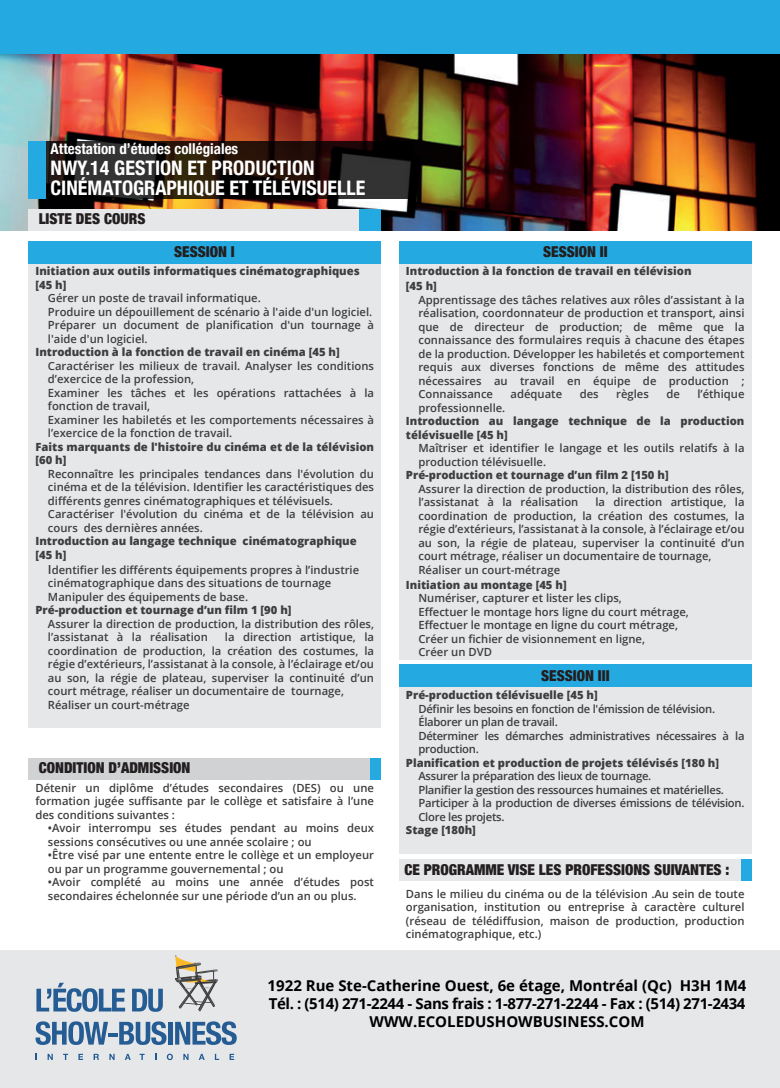
<style>
.page{position:relative;width:780px;height:1088px;background:#fff}
.page>*{position:absolute;margin:0;border:0;box-sizing:border-box;transform-origin:0 0}
.t1{font:700 condensed 20px/20px "Helvetica Neue";color:#fff}
.t2{font:700 15px/18px "Open Sans";color:#000001;text-align:center}
.t3{font:900 condensed 15px "Helvetica Neue";color:#231f20}
.t4{font:700 condensed 15px "Helvetica Neue";color:#fff}
.t5{font:600 11.25px/13.5px "Open Sans";color:#3e3e3f}
.t6{font:800 11.25px/13.5px "Open Sans";color:#3e3e3f}
.t7{font:600 11.25px/13.5px "Open Sans";letter-spacing:-.025em;color:#3e3e3f}
.s1{font-size:12.5px}
</style>
<div class="page">
<img style="left:0;top:53px;width:780px;height:177px">
<div style="left:0;top:950px;width:780px;height:138px;background:#e6e7e9"></div>
<svg style="left:36px;top:983px;width:89px;height:29px"></svg>
<svg style="left:132px;top:989px;width:31px;height:23px"></svg>
<svg style="left:36px;top:1021px;width:130px;height:24px"></svg>
<div style="left:168px;top:1022px;width:5px;height:22px;background:#245c93"></div>
<svg style="left:175px;top:1021px;width:62px;height:24px"></svg>
<svg style="left:35px;top:1054px;width:2px;height:6px"></svg>
<svg style="left:48px;top:1054px;width:5px;height:6px"></svg>
<svg style="left:63px;top:1054px;width:5px;height:6px"></svg>
<svg style="left:78px;top:1054px;width:5px;height:6px"></svg>
<svg style="left:94px;top:1054px;width:5px;height:6px"></svg>
<svg style="left:109px;top:1054px;width:6px;height:6px"></svg>
<svg style="left:125px;top:1054px;width:6px;height:6px"></svg>
<svg style="left:140px;top:1054px;width:5px;height:6px"></svg>
<svg style="left:167px;top:1053px;width:6px;height:7px"></svg>
<svg style="left:183px;top:1054px;width:5px;height:6px"></svg>
<svg style="left:199px;top:1054px;width:6px;height:6px"></svg>
<svg style="left:215px;top:1054px;width:4px;height:6px"></svg>
<svg style="left:229px;top:1054px;width:5px;height:6px"></svg>
<svg style="left:175px;top:955px;width:43px;height:56px"></svg>
<div style="left:399px;top:860px;width:352px;height:21px;background:#e6e7e9"></div>
<div style="left:741px;top:860px;width:10px;height:21px;background:#24aae1"></div>
<div style="left:28px;top:209px;width:353px;height:21px;background:#e6e7e9"></div>
<div style="left:360px;top:209px;width:21px;height:21px;background:#24aae1"></div>
<div style="left:0;top:0;width:780px;height:53px;background:#24aae1"></div>
<div style="left:28px;top:758px;width:353px;height:22px;background:#d1d2d4"></div>
<div style="left:370px;top:758px;width:11px;height:22px;background:#24aae1"></div>
<div style="left:28px;top:263px;width:353px;height:465px;background:#e6e7e9"></div>
<div style="left:28px;top:241px;width:353px;height:22px;background:#24aae1"></div>
<div style="left:399px;top:263px;width:352px;height:396px;background:#e6e7e9"></div>
<div style="left:399px;top:241px;width:352px;height:22px;background:#24aae1"></div>
<div style="left:399px;top:684px;width:352px;height:170px;background:#e6e7e9"></div>
<div style="left:399px;top:665px;width:352px;height:22px;background:#24aae1"></div>
<svg style="left:28px;top:141px;width:386px;height:58px;background:#201814"></svg>
<div style="left:28px;top:141px;width:18px;height:57px;background:#24aae1"></div>
<h2 class="t4" style="left:51px;top:136px;width:189px">Attestation d’études collégiales</h2>
<h1 class="t1" style="left:51px;top:157px;width:316px">NWY.14 GESTION ET PRODUCTION<br>CINÉMATOGRAPHIQUE ET TÉLÉVISUELLE</h1>
<h2 class="t3" style="left:39px;top:206px;width:108px">LISTE DES COURS</h2>
<h2 class="t3" style="left:174px;top:240px;width:62px">SESSION I</h2>
<p class="t6" style="left:35px;top:264px;width:326px">Initiation aux outils informatiques cinématographiques [45 h]</p>
<p class="t5" style="left:48px;top:291px;width:327px">Gérer un poste de travail informatique.<br>Produire un dépouillement de scénario à l'aide d'un logiciel.<br>Préparer un document de planification d'un tournage à l'aide d'un logiciel.</p>
<p class="t6" style="left:35px;top:345px;width:306px">Introduction à la fonction de travail en cinéma [45 h]</p>
<p class="t5" style="left:48px;top:359px;width:327px">Caractériser les milieux de travail. Analyser les conditions d’exercice de la profession,<br>Examiner les tâches et les opérations rattachées à la fonction de travail,<br>Examiner les habiletés et les comportements nécessaires à l’exercice de la fonction de travail.</p>
<p class="t6" style="left:35px;top:439px;width:340px">Faits marquants de l'histoire du cinéma et de la télévision [60 h]</p>
<p class="t5" style="left:48px;top:467px;width:327px">Reconnaître les principales tendances dans l'évolution du cinéma et de la télévision. Identifier les caractéristiques des différents genres cinématographiques et télévisuels.<br>Caractériser l'évolution du cinéma et de la télévision au cours des dernières années.</p>
<p class="t6" style="left:35px;top:534px;width:323px">Introduction au langage technique cinématographique [45 h]</p>
<p class="t5" style="left:48px;top:563px;width:313px"><span class="s1">I</span>dentifier les différents équipements propres à l’industrie cinématographique dans des situations de tournage<br>Manipuler des équipements de base.</p>
<p class="t6" style="left:35px;top:603px;width:257px">Pré-production et tournage d’un film 1 [90 h]</p>
<p class="t5" style="left:48px;top:617px;width:327px">Assurer la direction de production, la distribution des rôles, l’assistanat à la réalisation</p>
<p class="t5" style="left:48px;top:630px;width:327px;text-indent:177px">la direction artistique, la coordination de production, la création des costumes, la régie d’extérieurs, l’assistanat à la console, à l’éclairage et/ou au son, la régie de plateau, superviser la continuité d’un court métrage, réaliser un documentaire de tournage, Réaliser un court-métrage</p>
<h2 class="t3" style="left:39px;top:755px;width:153px">CONDITION D’ADMISSION</h2>
<p class="t5" style="left:35px;top:781px;width:340px;text-align:justify">Détenir un diplôme d’études secondaires (DES) ou une formation jugée suffisante par le collège et satisfaire à l’une des conditions suivantes :</p>
<p class="t5" style="left:48px;top:821px;width:327px">•Avoir interrompu ses études pendant au moins deux sessions consécutives ou une année scolaire ; ou</p>
<p class="t5" style="left:48px;top:848px;width:327px">•Être visé par une entente entre le collège et un employeur ou par un programme gouvernemental ; ou</p>
<p class="t5" style="left:48px;top:875px;width:327px">•Avoir complété au moins une année d’études post secondaires échelonnée sur une période d’un an ou plus.</p>
<h2 class="t3" style="left:543px;top:240px;width:66px">SESSION II</h2>
<p class="t6" style="left:406px;top:263px;width:287px;line-height:15px">Introduction à la fonction de travail en télévision [45 h]</p>
<p class="t5" style="left:418px;top:293px;width:327px;text-align:justify">Apprentissage des tâches relatives aux rôles d’assistant à la réalisation, coordonnateur de production et transport, ainsi que de directeur de production; de même que la connaissance des formulaires requis à chacune des étapes de la production. Développer les habiletés et comportement requis aux diverses fonctions de même des attitudes nécessaires au travail en équipe de production ; Connaissance</p>
<p class="t5" style="left:510px;top:387px;width:53px">adéquate</p>
<p class="t5" style="left:579px;top:387px;width:20px">des</p>
<p class="t5" style="left:616px;top:387px;width:34px">règles</p>
<p class="t5" style="left:666px;top:387px;width:15px">de</p>
<p class="t5" style="left:697px;top:387px;width:49px">l’éthique</p>
<p class="t5" style="left:418px;top:401px;width:88px">professionnelle.</p>
<p class="t6" style="left:406px;top:414px;width:340px">Introduction au langage technique de la production télévisuelle [45 h]</p>
<p class="t5" style="left:418px;top:441px;width:327px">Maîtriser et identifier le langage et les outils relatifs à la production télévisuelle.</p>
<p class="t6" style="left:406px;top:468px;width:264px">Pré-production et tournage d’un film 2 [150 h]</p>
<p class="t5" style="left:418px;top:482px;width:327px">Assurer la direction de production, la distribution des rôles, l’assistanat à la réalisation</p>
<p class="t5" style="left:418px;top:495px;width:327px;text-indent:177px">la direction artistique, la coordination de production, la création des costumes, la régie d’extérieurs, l’assistanat à la console, à l’éclairage et/ou au son, la régie de plateau, superviser la continuité d’un court métrage, réaliser un documentaire de tournage, Réaliser un court-métrage</p>
<p class="t6" style="left:406px;top:577px;width:162px">Initiation au montage [45 h]</p>
<p class="t5" style="left:418px;top:591px;width:272px">Numériser, capturer et lister les clips,<br>Effectuer le montage hors ligne du court métrage, Effectuer le montage en ligne du court métrage, Créer un fichier de visionnement en ligne,<br>Créer un DVD</p>
<h2 class="t3" style="left:541px;top:664px;width:70px">SESSION III</h2>
<p class="t6" style="left:406px;top:688px;width:193px">Pré-production télévisuelle [45 h]</p>
<p class="t7" style="left:418px;top:702px;width:327px">Définir les besoins en fonction de l'émission de télévision.<br>Élaborer un plan de travail.<br>Déterminer les démarches administratives nécessaires à la production.</p>
<p class="t6" style="left:406px;top:755px;width:314px">Planification et production de projets télévisés [180 h]</p>
<p class="t7" style="left:418px;top:769px;width:327px">Assurer la préparation des lieux de tournage.<br>Planifier la gestion des ressources humaines et matérielles.<br>Participer à la production de diverses émissions de télévision.<br>Clore les projets.</p>
<p class="t6" style="left:406px;top:823px;width:71px">Stage [180h]</p>
<h2 class="t3" style="left:404px;top:857px;width:326px">CE PROGRAMME VISE LES PROFESSIONS SUIVANTES :</h2>
<p class="t5" style="left:406px;top:887px;width:340px;text-align:justify">Dans le milieu du cinéma ou de la télévision .Au sein de toute organisation, institution ou entreprise à caractère culturel (réseau de télédiffusion, maison de production, production cinématographique, etc.)</p>
<h2 class="t2" style="left:267px;top:976px;width:480px">1922 Rue Ste-Catherine Ouest, 6e étage, Montréal (Qc) H3H 1M4<br>Tél. : (514) 271-2244 - Sans frais : 1-877-271-2244 - Fax : (514) 271-2434<br>WWW.ECOLEDUSHOWBUSINESS.COM</h2>
</div>
